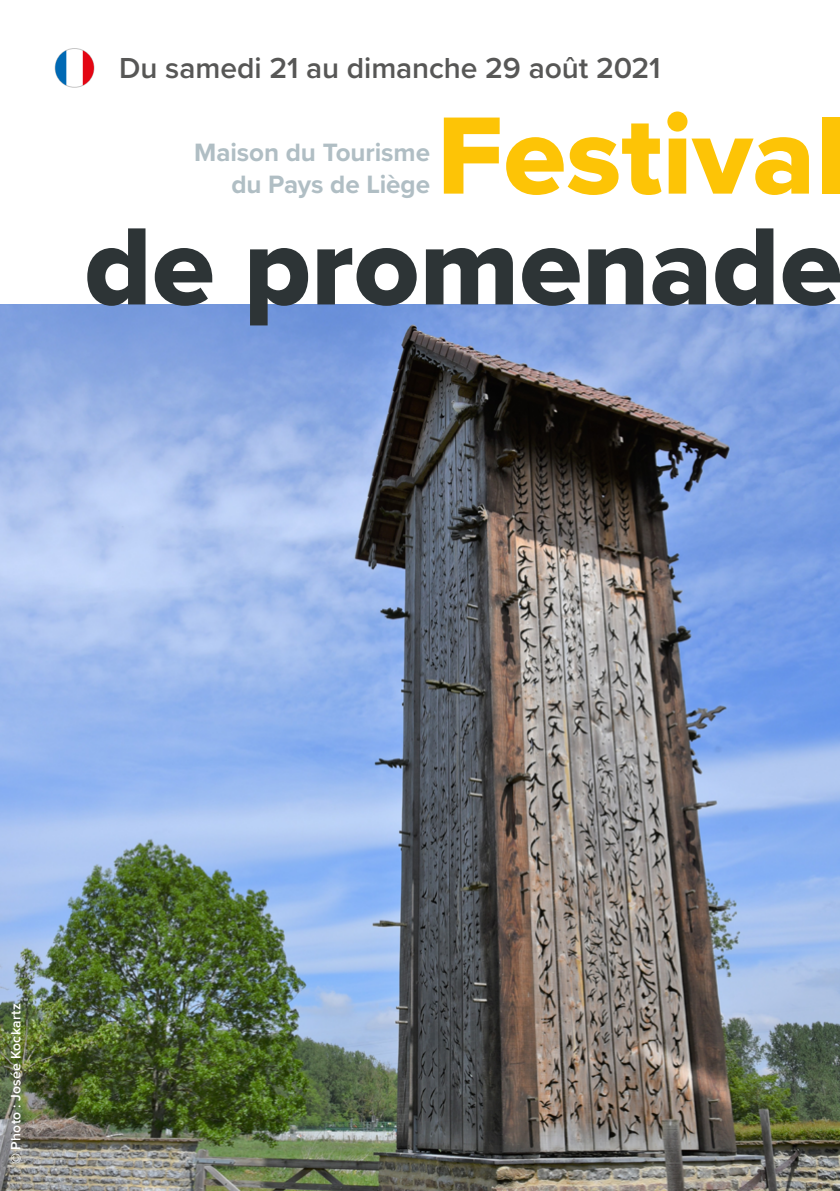
<style>
.page{position:relative;width:840px;height:1191px;background:#fff}
.page>*{position:absolute;margin:0;border:0;box-sizing:border-box;transform-origin:0 0}
.t1{font:114px "Proxima Nova Extrabld";color:#2d3436}
.t2{font:114px "Proxima Nova Extrabld";color:#fdc406}
.t3{font:600 30px "Proxima Nova";letter-spacing:-.005em;color:#575756}
.t4{font:700 26px/31.2px "Proxima Nova";letter-spacing:-.005em;color:#b0bec4;text-align:right}
.t5{font:600 14px "Proxima Nova";letter-spacing:.015em;color:#fff}
.s1{font-weight:700}
</style>
<div class="page">
<img style="left:0;top:304px;width:839px;height:887px">
<svg style="left:54px;top:48px;width:41px;height:40px"></svg>
<p class="t3" style="left:119px;top:45px;width:542px">Du samedi 21 au dimanche 29 août 2021</p>
<h1 class="t2" style="left:437px;top:71px;width:410px">Festival</h1>
<p class="t4" style="left:194px;top:136px;width:237px">Maison du Tourisme du Pays de Liège</p>
<h1 class="t1" style="left:84px;top:181px;width:759px">de promenade</h1>
<p class="t5" style="left:5px;top:1164px;width:162px;rotate:-90deg"><span class="s1">©</span> Photo : Josée Kockartz</p>
</div>
